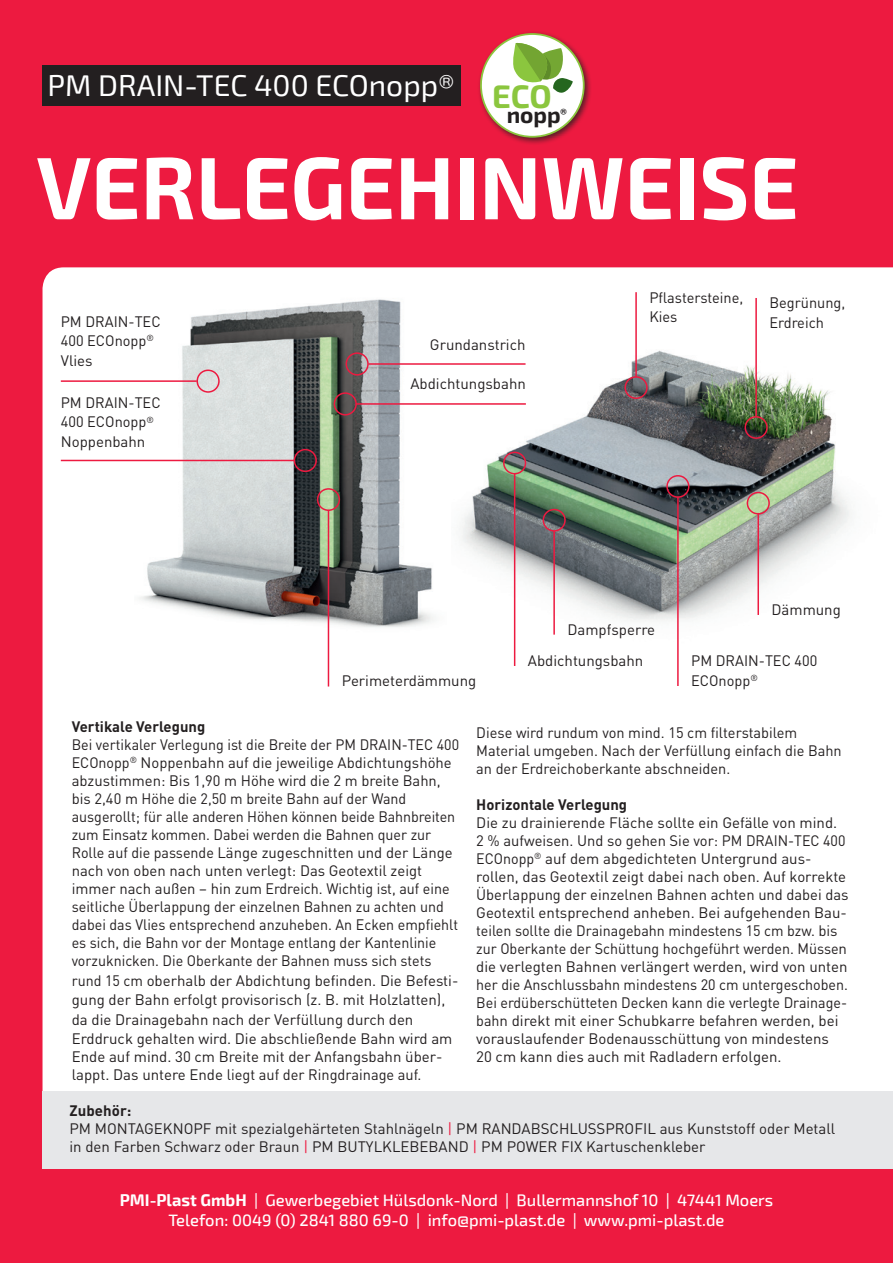
<style>
.page{position:relative;width:893px;height:1263px;background:#ed1a40}
.page>*{position:absolute;margin:0;border:0;box-sizing:border-box;transform-origin:0 0}
.t1{font:700 88.5px "Exo 2";color:#fff}
.t2{font:700 32.55px "Exo 2";color:#8bc63e}
.t3{font:30px "Exo 2";color:#fff}
.t4{font:700 22.65px "Exo 2";color:#231f20}
.t5{font:500 16.5px "Exo 2";color:#fff}
.UDB-A_Text{font:700 16.5px "DIN";letter-spacing:.005em;color:#231f20}
.UDB-A_Text-2{font:15px/18px "DIN";color:#231f20}
.UDB-A_Text-3{font:15px/18px "DIN";color:#231f20;scale:.95 1}
.UDB-A_Text-4{font:700 15px "DIN";color:#231f20}
.s1{color:#ed1a40}
.s2{font-weight:500}
.s3{font-weight:700}
</style>
<div class="page">
<div style="left:43px;top:267px;width:850px;height:824px;background:#fff"></div>
<div style="left:43px;top:65px;width:418px;height:40px;background:#231f20"></div>
<div style="left:43px;top:1091px;width:850px;height:77px;background:#e6e7e9"></div>
<div style="left:477px;top:30px;width:115px;height:115px;background:#231f20;opacity:.75"></div>
<svg style="left:480px;top:33px;width:105px;height:105px"></svg>
<img style="left:451px;top:334px;width:442px;height:338px">
<div style="left:503px;top:452px;width:23px;height:22px;border:2px solid #ed1a40;border-radius:50%"></div>
<hr style="left:514px;top:474px;width:1px;height:192px;background:#ed1a40">
<div style="left:666px;top:475px;width:23px;height:23px;border:2px solid #ed1a40;border-radius:50%"></div>
<hr style="left:677px;top:497px;width:2px;height:189px;background:#ed1a40">
<div style="left:747px;top:492px;width:23px;height:23px;border:2px solid #ed1a40;border-radius:50%"></div>
<hr style="left:757px;top:513px;width:2px;height:102px;background:#ed1a40">
<div style="left:543px;top:509px;width:23px;height:23px;border:2px solid #ed1a40;border-radius:50%"></div>
<hr style="left:553px;top:531px;width:2px;height:104px;background:#ed1a40">
<div style="left:744px;top:416px;width:24px;height:23px;border:2px solid #ed1a40;border-radius:50%"></div>
<hr style="left:755px;top:298px;width:2px;height:118px;background:#ed1a40">
<div style="left:624px;top:376px;width:24px;height:23px;border:2px solid #ed1a40;border-radius:50%"></div>
<hr style="left:635px;top:292px;width:2px;height:85px;background:#ed1a40">
<img style="left:134px;top:288px;width:312px;height:369px">
<div style="left:334px;top:392px;width:23px;height:24px;border:2px solid #ed1a40;border-radius:50%"></div>
<hr style="left:356px;top:403px;width:170px;height:2px;background:#ed1a40">
<div style="left:346px;top:352px;width:23px;height:24px;border:2px solid #ed1a40;border-radius:50%"></div>
<hr style="left:368px;top:363px;width:158px;height:2px;background:#ed1a40">
<div style="left:317px;top:488px;width:23px;height:23px;border:2px solid #ed1a40;border-radius:50%"></div>
<hr style="left:328px;top:510px;width:1px;height:176px;background:#ed1a40">
<div style="left:196px;top:369px;width:24px;height:24px;border:2px solid #ed1a40;border-radius:50%"></div>
<hr style="left:61px;top:380px;width:136px;height:2px;background:#ed1a40">
<div style="left:294px;top:449px;width:23px;height:23px;border:2px solid #ed1a40;border-radius:50%"></div>
<hr style="left:61px;top:460px;width:234px;height:1px;background:#ed1a40">
<p class="t3" style="left:48px;top:68px;width:409px">PM DRAIN-TEC 400 ECOnopp®</p>
<p class="t2" style="left:492px;top:77px;width:61px">ECO</p>
<p class="t4" style="left:507px;top:102px;width:62px">nopp<sup>®</sup></p>
<p class="t1" style="left:37px;top:135px;width:764px">VERLEGEHINWEISE</p>
<p class="UDB-A_Text-2" style="left:61px;top:311px;width:101px;line-height:19.5px">PM DRAIN-TEC<br>400 ECOnopp<sup>®<br></sup>Vlies</p>
<p class="UDB-A_Text-2" style="left:61px;top:393px;width:101px;line-height:19.5px">PM DRAIN-TEC<br>400 ECOnopp<sup>®<br></sup>Noppenbahn</p>
<p class="UDB-A_Text-2" style="left:430px;top:335px;width:97px">Grundanstrich</p>
<p class="UDB-A_Text-2" style="left:410px;top:374px;width:117px">Abdichtungsbahn</p>
<p class="UDB-A_Text-2" style="left:649px;top:287px;width:95px;line-height:19.5px">Pflastersteine,<br>Kies</p>
<p class="UDB-A_Text-2" style="left:769px;top:294px;width:77px">Begrünung,</p>
<p class="UDB-A_Text-2" style="left:769px;top:313px;width:56px">Erdreich</p>
<p class="UDB-A_Text-2" style="left:567px;top:620px;width:89px">Dampfsperre</p>
<p class="UDB-A_Text-2" style="left:771px;top:600px;width:71px">Dämmung</p>
<p class="UDB-A_Text-2" style="left:342px;top:672px;width:136px">Perimeterdämmung</p>
<p class="UDB-A_Text-2" style="left:528px;top:651px;width:117px">Abdichtungsbahn</p>
<p class="UDB-A_Text-2" style="left:691px;top:651px;width:128px;line-height:19.5px">PM DRAIN-TEC 400<br>ECOnopp<sup>®</sup></p>
<p class="UDB-A_Text-4" style="left:72px;top:717px;width:135px">Vertikale Verlegung</p>
<p class="UDB-A_Text-3" style="left:72px;top:735px;width:409px">Bei vertikaler Verlegung ist die Breite der PM DRAIN-TEC 400<br>ECOnopp<sup>®</sup> Noppenbahn auf die jeweilige Abdichtungshöhe abzustimmen: Bis 1,90 m Höhe wird die 2 m breite Bahn, bis 2,40 m Höhe die 2,50 m breite Bahn auf der Wand ausgerollt; für alle anderen Höhen können beide Bahnbreiten zum Einsatz kommen. Dabei werden die Bahnen quer zur Rolle auf die passende Länge zugeschnitten und der Länge nach von oben nach unten verlegt: Das Geotextil zeigt immer nach außen – hin zum Erdreich. Wichtig ist, auf eine seitliche Überlappung der einzelnen Bahnen zu achten und dabei das Vlies entsprechend anzuheben. An Ecken empfiehlt es sich, die Bahn vor der Montage entlang der Kantenlinie vorzuknicken. Die Oberkante der Bahnen muss sich stets</p>
<p class="UDB-A_Text-3" style="left:72px;top:970px;width:409px;line-height:19.5px">rund 15 cm oberhalb der Abdichtung befinden. Die Befesti&shy;gung der Bahn erfolgt provisorisch (z. B. mit Holzlatten), da die Drainagebahn nach der Verfüllung durch den Erddruck gehalten wird. Die abschließende Bahn wird am</p>
<p class="UDB-A_Text-2" style="left:72px;top:1047px;width:372px">Ende auf mind. 30 cm Breite mit der Anfangsbahn über&shy;lappt. Das untere Ende liegt auf der Ringdrainage auf.</p>
<p class="UDB-A_Text-4" style="left:69px;top:1101px;width:64px">Zubehör:</p>
<p class="UDB-A_Text-2" style="left:69px;top:1119px;width:767px">PM MONTAGEKNOPF mit spezialgehärteten Stahlnägeln <span class="s1">|</span> PM RANDABSCHLUSSPROFIL aus Kunststoff oder Metall in den Farben Schwarz oder Braun <span class="s1">|</span> PM BUTYLKLEBEBAND <span class="s1">|</span> PM POWER FIX Kartuschenkleber</p>
<p class="UDB-A_Text-2" style="left:476px;top:723px;width:367px">Diese wird rundum von mind. 15 cm filterstabilem<br>Material umgeben. Nach der Verfüllung einfach die Bahn an der Erdreichoberkante abschneiden.</p>
<p class="UDB-A_Text-4" style="left:476px;top:795px;width:152px">Horizontale Verlegung</p>
<p class="UDB-A_Text-2" style="left:476px;top:813px;width:374px">Die zu drainierende Fläche sollte ein Gefälle von mind.<br>2 % aufweisen. Und so gehen Sie vor: PM DRAIN-TEC 400<br>ECOnopp<sup>®</sup> auf dem abgedichteten Untergrund aus&shy;rollen, das Geotextil zeigt dabei nach oben. Auf korrekte Überlappung der einzelnen Bahnen achten und dabei das Geotextil entsprechend anheben. Bei aufgehenden Bau&shy;teilen sollte die Drainagebahn mindestens 15 cm bzw. bis zur Oberkante der Schüttung hochgeführt werden. Müssen die verlegten Bahnen verlängert werden, wird von unten her die Anschlussbahn mindestens 20 cm untergeschoben.<br>Bei erdüberschütteten Decken kann die verlegte Drainage&shy;bahn direkt mit einer Schubkarre befahren werden, bei vorauslaufender Bodenausschüttung von mindestens<br>20 cm kann dies auch mit Radladern erfolgen.</p>
<p class="UDB-A_Text" style="left:331px;top:1134px;width:274px"><span class="s2">Mehr Infos unter:</span> www.pmi-plast.de</p>
<p class="t5" style="left:120px;top:1190px;width:655px"><span class="s3">PMI-Plast GmbH</span> | Gewerbegebiet Hülsdonk-Nord | Bullermannshof 10 | 47441 Moers</p>
<p class="t5" style="left:168px;top:1210px;width:557px">Telefon: 0049 (0) 2841 880 69-0 | info@pmi-plast.de | www.pmi-plast.de</p>
</div>
